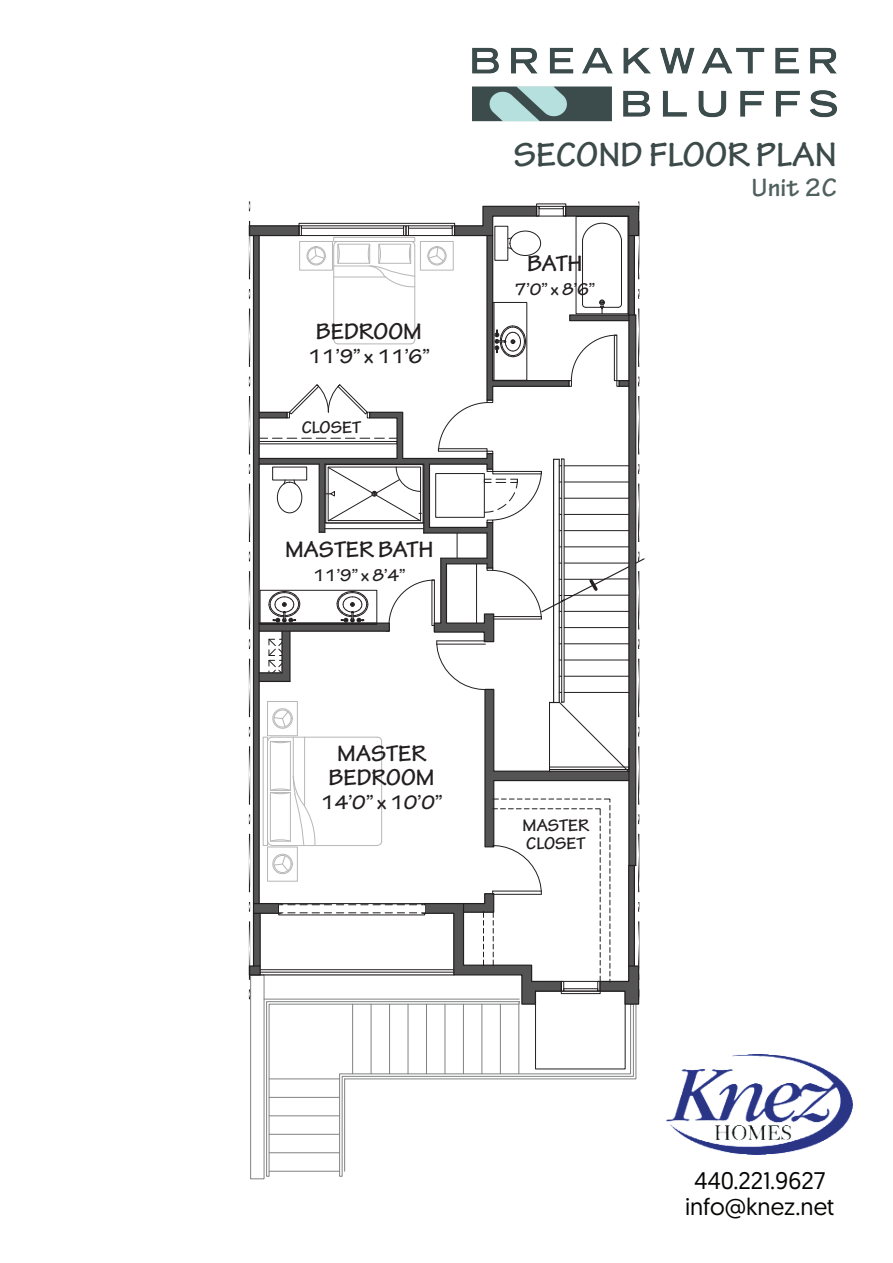
<style>
.page{position:relative;width:893px;height:1263px;background:#fff}
.page>*{position:absolute;margin:0;border:0;box-sizing:border-box;transform-origin:0 0}
.t1{font:700 36px "Tekton Pro";color:#3c4a4a}
.t2{font:700 27px "Tekton Pro";color:#50605e}
.t3{font:700 24px/24px "Tekton Pro";color:#231f20;text-align:center}
.t4{font:24px/26.2px "Geomanist";color:#050504;text-align:center}
.t5{font:700 21px "Tekton Pro";color:#231f20}
.t6{font:700 18px/18px "Tekton Pro";color:#231f20}
</style>
<div class="page">
<img style="left:472px;top:47px;width:364px;height:75px">
<img style="left:667px;top:1054px;width:185px;height:101px">
<svg style="left:248px;top:201px;width:397px;height:976px"></svg>
<h3 class="t3" style="left:316px;top:320px;width:108px">BEDROOM</h3>
<p class="t5" style="left:308px;top:344px;width:123px">11’9” x 11’6”</p>
<p class="t6" style="left:302px;top:418px;width:61px">CLOSET</p>
<h3 class="t3" style="left:285px;top:538px;width:150px">MASTER BATH</h3>
<p class="t6" style="left:313px;top:566px;width:94px">11’9” x 8’4”</p>
<h3 class="t3" style="left:329px;top:741px;width:108px">MASTER<br>BEDROOM</h3>
<p class="t5" style="left:321px;top:790px;width:123px">14’0” x 10’0”</p>
<h1 class="t1" style="left:513px;top:134px;width:325px">SECOND FLOOR PLAN</h1>
<h2 class="t2" style="left:751px;top:172px;width:87px">Unit 2C</h2>
<h3 class="t3" style="left:527px;top:252px;width:57px">BATH</h3>
<p class="t6" style="left:515px;top:281px;width:82px">7’0” x 8’6”</p>
<p class="t6" style="left:523px;top:817px;width:68px">MASTER<br>CLOSET</p>
<h3 class="t4" style="left:685px;top:1166px;width:151px">440.221.9627 info@knez.net</h3>
</div>
